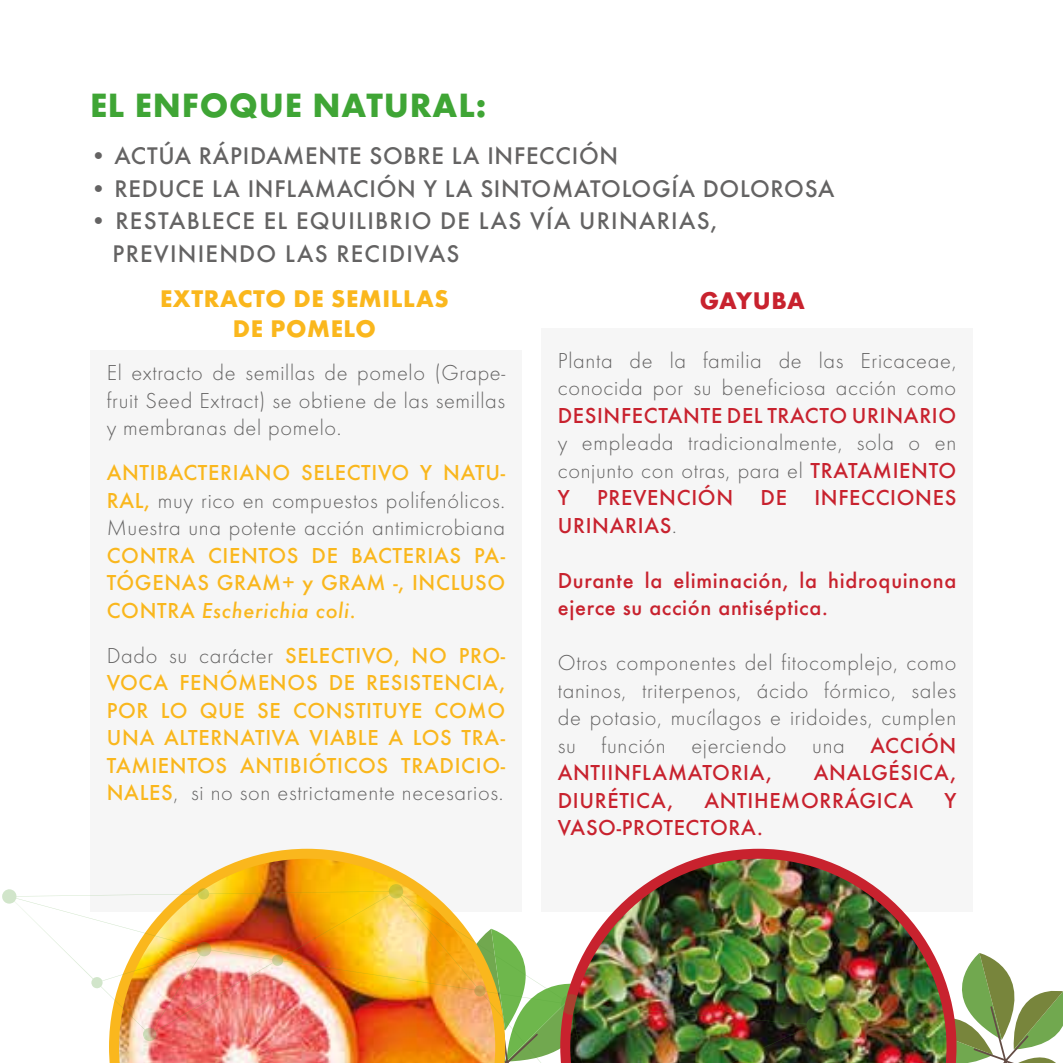
<style>
.page{position:relative;width:1063px;height:1063px;background:#fff}
.page>*{position:absolute;margin:0;border:0;box-sizing:border-box;transform-origin:0 0}
.t1{font:700 35px "Futura T";letter-spacing:.025em;color:#3fa535}
.t2{font:500 25px "Futura T";letter-spacing:.03em;color:#646363}
.t3{font:500 25px/32.5px "Futura T";letter-spacing:.05em;color:#646363}
.t4{font:700 25px/30px "Futura T";letter-spacing:.025em;color:#fab71d;text-align:center}
.t5{font:700 25px "Futura T";letter-spacing:.015em;color:#c8222e}
.t6{font:300 22.5px/27.5px "Futura T";letter-spacing:.03em;color:#646363;text-align:justify}
.t7{font:500 22.5px/27.5px "Futura T";letter-spacing:.03em;color:#fab71d;text-align:justify}
.t8{font:500 22.5px/27.5px "Futura T";letter-spacing:.03em;color:#c8222e}
.s1{font-weight:500;color:#fab71d}
.s2{font-style:italic}
.s3{font-weight:300;color:#646363}
.s4{font-weight:500;color:#c8222e}
</style>
<div class="page">
<div style="left:90px;top:351px;width:432px;height:561px;background:#f6f6f6"></div>
<div style="left:541px;top:328px;width:432px;height:584px;background:#f6f6f6"></div>
<img style="left:17px;top:848px;width:763px;height:215px">
<svg style="left:91px;top:977px;width:12px;height:11px"></svg>
<svg style="left:272px;top:955px;width:11px;height:11px"></svg>
<svg style="left:198px;top:888px;width:11px;height:12px"></svg>
<svg style="left:197px;top:942px;width:14px;height:14px"></svg>
<svg style="left:389px;top:884px;width:14px;height:15px"></svg>
<svg style="left:143px;top:1028px;width:13px;height:13px"></svg>
<svg style="left:2px;top:889px;width:15px;height:15px"></svg>
<img style="left:722px;top:850px;width:341px;height:213px">
<img style="left:411px;top:929px;width:300px;height:134px">
<h1 class="t1" style="left:90px;top:85px;width:398px">EL ENFOQUE NATURAL:</h1>
<p class="t2" style="left:90px;top:142px;width:530px">• ACTÚA RÁPIDAMENTE SOBRE LA INFECCIÓN</p>
<p class="t2" style="left:90px;top:174px;width:746px">• REDUCE LA INFLAMACIÓN Y LA SINTOMATOLOGÍA DOLOROSA</p>
<p class="t3" style="left:112px;top:205px;width:606px;text-indent:-22px">• RESTABLECE EL EQUILIBRIO DE LAS VÍA URINARIAS,<br>PREVINIENDO LAS RECIDIVAS</p>
<p class="t4" style="left:160px;top:283px;width:290px">EXTRACTO DE SEMILLAS<br>DE POMELO</p>
<p class="t5" style="left:700px;top:286px;width:107px">GAYUBA</p>
<p class="t6" style="left:107px;top:359px;width:400px">El extracto de semillas de pomelo (Grape&shy;fruit Seed Extract) se obtiene de las semillas y membranas del pomelo.</p>
<p class="t6" style="left:107px;top:459px;width:400px"><span class="s1">ANTIBACTERIANO SELECTIVO Y NATU-RAL,</span> muy rico en compuestos polifenólicos.<br>Muestra una potente acción antimicrobiana</p>
<p class="t7" style="left:107px;top:541px;width:400px">CONTRA CIENTOS DE BACTERIAS PA-TÓGENAS GRAM+ y GRAM -, INCLUSO CONTRA <span class="s2">Escherichia coli</span>.</p>
<p class="t7" style="left:107px;top:641px;width:400px"><span class="s3">Dado su carácter</span> SELECTIVO, NO PRO-VOCA FENÓMENOS DE RESISTENCIA, POR LO QUE SE CONSTITUYE COMO UNA ALTERNATIVA VIABLE A LOS TRA-TAMIENTOS ANTIBIÓTICOS TRADICIO-NALES<span class="s3">, si no son estrictamente necesarios.</span></p>
<p class="t6" style="left:558px;top:346px;width:400px">Planta de la familia de las Ericaceae, conocida por su beneficiosa acción como</p>
<p class="t8" style="left:558px;top:401px;width:400px">DESINFECTANTE DEL TRACTO URINARIO</p>
<p class="t6" style="left:558px;top:429px;width:400px">y empleada tradicionalmente, sola o en conjunto con otras, para el <span class="s4">TRATAMIENTO Y PREVENCIÓN DE INFECCIONES URINARIAS</span>.</p>
<p class="t8" style="left:558px;top:566px;width:400px">Durante la eliminación, la hidroquinona ejerce su acción antiséptica.</p>
<p class="t6" style="left:558px;top:649px;width:400px">Otros componentes del fitocomplejo, como taninos, triterpenos, ácido fórmico, sales de potasio, mucílagos e iridoides, cumplen su función ejerciendo una <span class="s4">ACCIÓN ANTIINFLAMATORIA,</span></p>
<p class="t8" style="left:814px;top:759px;width:144px">ANALGÉSICA,</p>
<p class="t8" style="left:558px;top:786px;width:117px">DIURÉTICA,</p>
<p class="t8" style="left:704px;top:786px;width:210px">ANTIHEMORRÁGICA</p>
<p class="t8" style="left:944px;top:786px;width:13px">Y</p>
<p class="t8" style="left:558px;top:814px;width:207px">VASO-PROTECTORA.</p>
</div>
